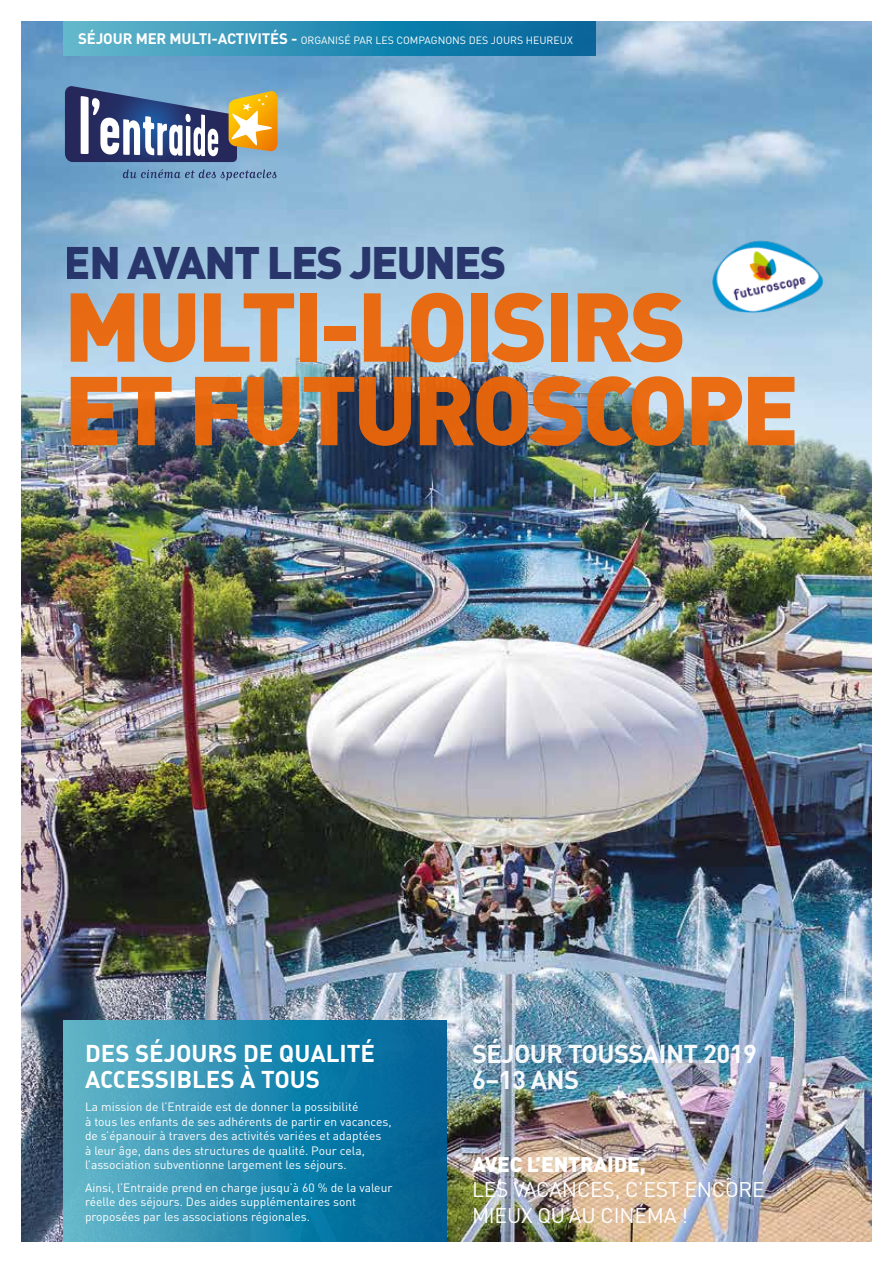
<style>
.page{position:relative;width:893px;height:1263px;background:#fff}
.page>*{position:absolute;margin:0;border:0;box-sizing:border-box;transform-origin:0 0}
.t1{font:96px/83.6px "DIN Black Alternate";letter-spacing:-.04em;color:#ec6608}
.t2{font:900 45px "DIN";letter-spacing:-.04em;color:#232f66}
.t3{font:700 25.5px/25.5px "DIN";letter-spacing:-.02em;color:#fff}
.t4{font:24px/26.7px "DIN Bold Alternate";color:#fff}
.t5{font:21px/25.2px "DIN";letter-spacing:-.01em;color:#fff}
.t6{font:900 21px "DIN";letter-spacing:-.01em;color:#fff}
.t7{font:12px/14.4px "DIN";color:#fff}
.t8{font:10.5px "DIN";color:#fff}
.s1{font-weight:700;font-size:15px}
</style>
<div class="page">
<img style="left:21px;top:21px;width:851px;height:1221px">
<img style="left:712px;top:238px;width:112px;height:74px">
<svg style="left:64px;top:1020px;width:382px;height:222px;background:#288aaf"></svg>
<svg style="left:64px;top:21px;width:531px;height:34px;background:#2a8cb3"></svg>
<svg style="left:123px;top:169px;width:154px;height:11px;background:#6c91b8"></svg>
<svg style="left:65px;top:86px;width:213px;height:76px"></svg>
<p class="t8" style="left:78px;top:34px;width:496px"><span class="s1">SÉJOUR MER MULTI-ACTIVITÉS -</span> ORGANISÉ PAR LES COMPAGNONS DES JOURS HEUREUX</p>
<h2 class="t2" style="left:64px;top:233px;width:444px">EN AVANT LES JEUNES</h2>
<h1 class="t1" style="left:64px;top:280px;width:737px">MULTI-LOISIRS<br>ET FUTUROSCOPE</h1>
<h3 class="t4" style="left:85px;top:1039px;width:292px">DES SÉJOURS DE QUALITÉ<br>ACCESSIBLES À TOUS</h3>
<p class="t7" style="left:85px;top:1099px;width:308px">La mission de l’Entraide est de donner la possibilité<br>à tous les enfants de ses adhérents de partir en vacances, de s’épanouir à travers des activités variées et adaptées<br>à leur âge, dans des structures de qualité. Pour cela, l’association subventionne largement les séjours.</p>
<p class="t7" style="left:85px;top:1180px;width:309px">Ainsi, l’Entraide prend en charge jusqu’à 60 % de la valeur réelle des séjours. Des aides supplémentaires sont proposées par les associations régionales.</p>
<h3 class="t3" style="left:472px;top:1040px;width:286px">SÉJOUR TOUSSAINT 2019<br>6–13 ANS</h3>
<h3 class="t6" style="left:472px;top:1150px;width:175px">AVEC L’ENTRAIDE,</h3>
<h3 class="t5" style="left:472px;top:1177px;width:294px">LES VACANCES, C’EST ENCORE<br>MIEUX QU’AU CINÉMA !</h3>
</div>
